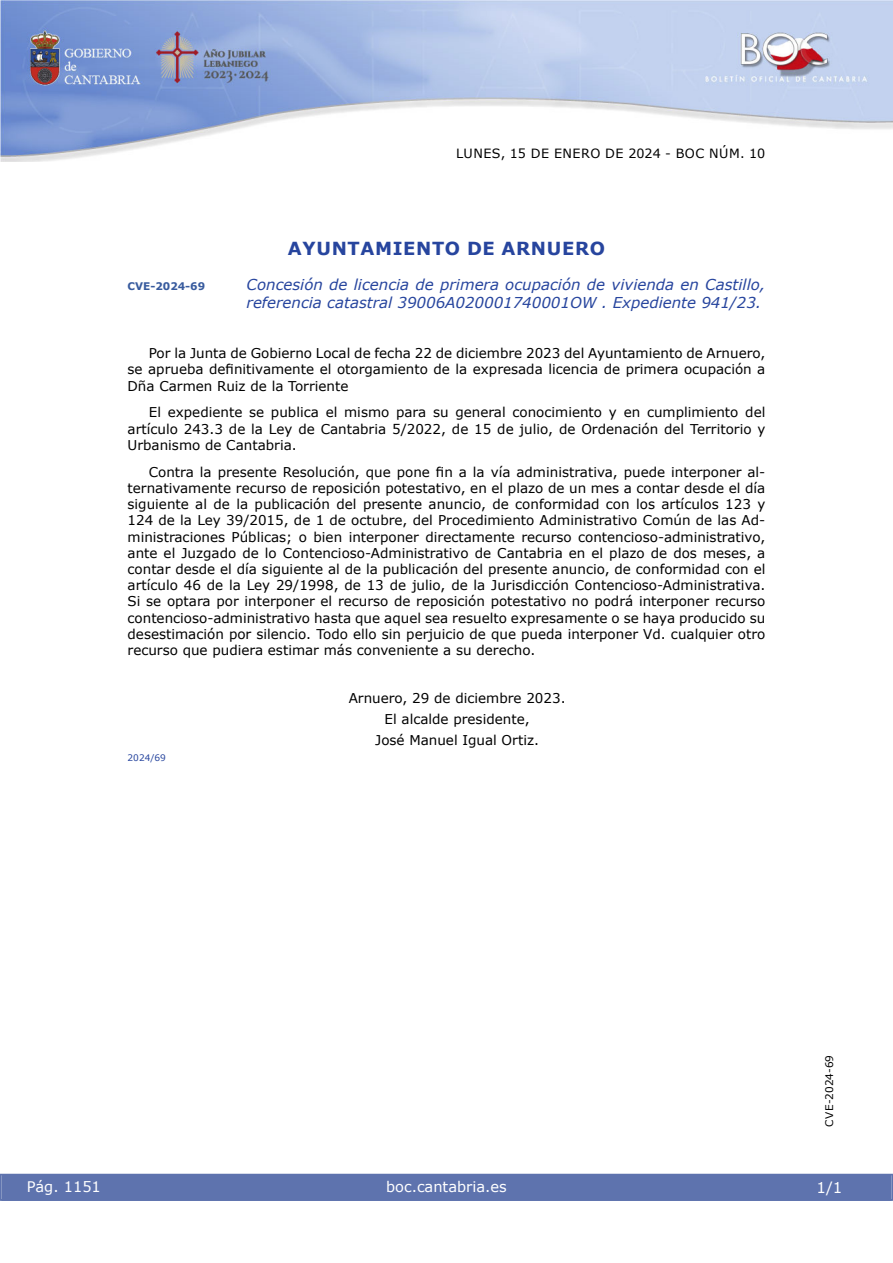
<style>
.page{position:relative;width:893px;height:1263px;background:#fff}
.page>*{position:absolute;margin:0;border:0;box-sizing:border-box;transform-origin:0 0}
.emisor_text{font:700 18px "Verdana";letter-spacing:.035em;color:#27459e}
.Titulo_text{font:italic 15px/18px "Verdana";color:#27459e}
.t1{font:15px "Verdana 2";color:#fff}
.t2{font:14.55px "Verdana 2";color:#fff}
.inicio_de_parrafo{font:13.5px/16.2px "Verdana";color:#000;text-align:justify}
.inicio_de_parrafo-2{font:13.5px/16.2px "Verdana 2";color:#000;text-align:justify}
.center{font:13.5px "Verdana 2";color:#000}
.t3{font:12.75px "Verdana 2";letter-spacing:.035em;color:#000}
.t4{font:10.5px "Verdana 2";color:#000}
.Titulo_text-2{font:700 10.5px "Verdana";color:#385b9e}
.numero_exp{font:9px "Verdana 2";color:#27459e}
.s1{font-family:"Verdana"}
.s2{font-family:"Verdana 2"}
</style>
<div class="page">
<img style="left:0;top:0;width:893px;height:161px">
<div style="left:1px;top:1174px;width:890px;height:27px;background:#5e73ae"></div>
<p class="t3" style="left:456px;top:144px;width:311px">LUNES, 15 DE ENERO DE 2024 - BOC NÚM. 10</p>
<h4 class="emisor_text" style="left:288px;top:236px;width:319px">AYUNTAMIENTO DE ARNUERO</h4>
<p class="Titulo_text-2" style="left:128px;top:279px;width:79px">CVE-2024-69</p>
<p class="Titulo_text" style="left:247px;top:275px;width:520px">Concesión de licencia de primera ocupación de vivienda en Castillo, referencia catastral 39006A020001740001OW . Expediente 941/23.</p>
<p class="inicio_de_parrafo-2" style="left:128px;top:345px;width:639px;text-indent:21px">Por la Junta de Gobierno Local de fecha 22 de diciembre 2023 del Ayuntamiento de Arnuero, <span class="s1">se aprueba definitivamente el otorgamiento de la expresada licencia de primera ocupación a </span>Dña Carmen Ruiz de la Torriente</p>
<p class="inicio_de_parrafo" style="left:128px;top:404px;width:639px;text-indent:21px">El expediente se publica el mismo para su general conocimiento y en cumplimiento del artículo 243.3 de la Ley de Cantabria 5/2022, de 15 de julio, de Ordenación del Territorio y <span class="s2">Urbanismo de Cantabria.</span></p>
<p class="inicio_de_parrafo" style="left:128px;top:463px;width:639px;text-indent:21px">Contra la presente Resolución, que pone fin a la vía administrativa, puede interponer al&shy;ternativamente recurso de reposición potestativo, en el plazo de un mes a contar desde el día siguiente al de la publicación del presente anuncio, de conformidad con los artículos 123 y 124 de la Ley 39/2015, de 1 de octubre, del Procedimiento Administrativo Común de las Ad&shy;ministraciones Públicas; o bien interponer directamente recurso contencioso-administrativo, ante el Juzgado de lo Contencioso-Administrativo de Cantabria en el plazo de dos meses, a contar desde el día siguiente al de la publicación del presente anuncio, de conformidad con el artículo 46 de la Ley 29/1998, de 13 de julio, de la Jurisdicción Contencioso-Administrativa.<br>Si se optara por interponer el recurso de reposición potestativo no podrá interponer recurso contencioso-administrativo hasta que aquel sea resuelto expresamente o se haya producido su desestimación por silencio. Todo ello sin perjuicio de que pueda interponer Vd. cualquier otro recurso que pudiera estimar más conveniente a su derecho.</p>
<p class="center" style="left:349px;top:689px;width:218px">Arnuero, 29 de diciembre 2023.</p>
<p class="center" style="left:385px;top:710px;width:147px">El alcalde presidente,</p>
<p class="center" style="left:375px;top:731px;width:165px">José Manuel Igual Ortiz.</p>
<p class="numero_exp" style="left:128px;top:751px;width:40px">2024/69</p>
<p class="t2" style="left:27px;top:1177px;width:76px">Pág. 1151</p>
<p class="t2" style="left:386px;top:1177px;width:122px">boc.cantabria.es</p>
<p class="t4" style="left:822px;top:1126px;width:73px;rotate:-90deg">CVE-2024-69</p>
<p class="t1" style="left:816px;top:1177px;width:27px">1/1</p>
</div>
